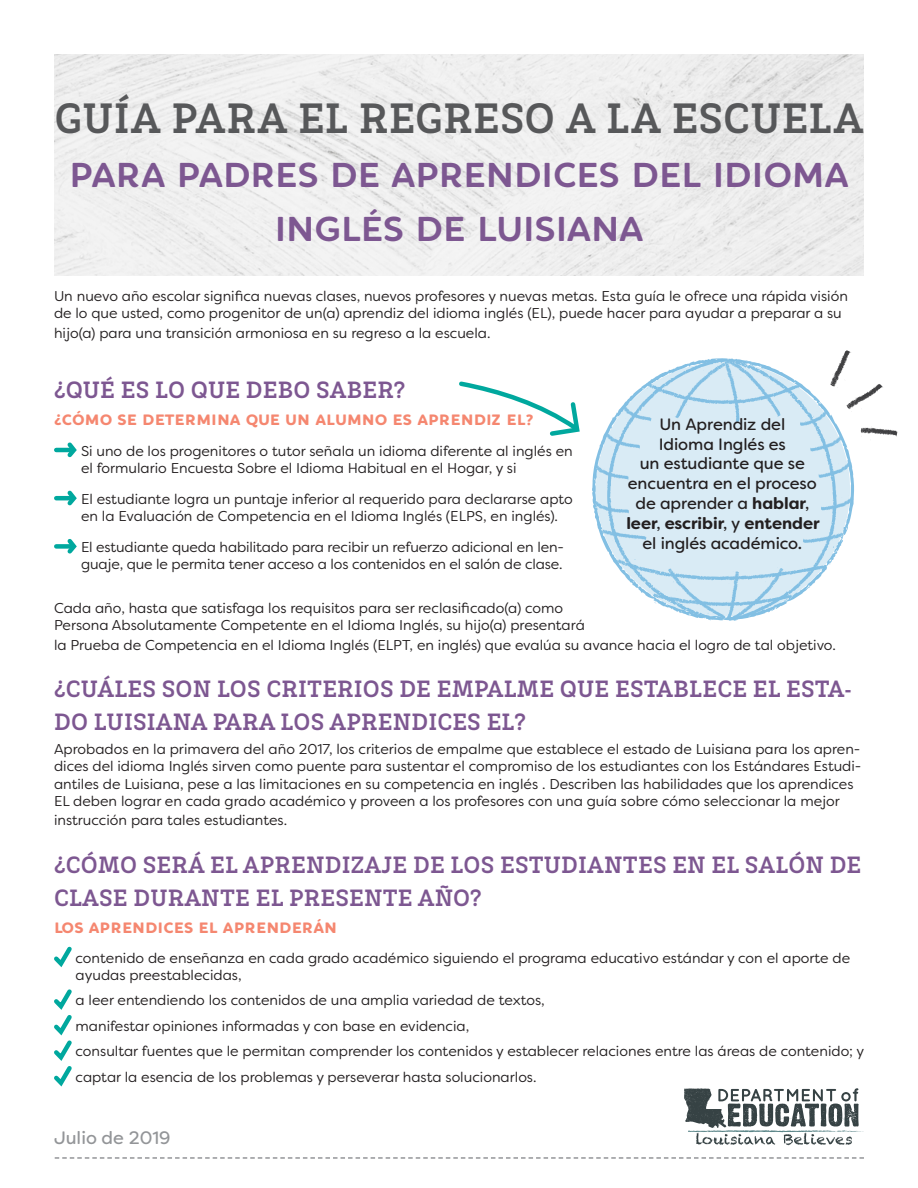
<style>
.page{position:relative;width:918px;height:1188px;background:#fff}
.page>*{position:absolute;margin:0;border:0;box-sizing:border-box;transform-origin:0 0}
.t1{font:900 40.5px "Decour";letter-spacing:.01em;color:#57585a}
.t2{font:700 34.5px/54px "Brush Ab S";letter-spacing:-.015em;color:#7d5791;text-align:center}
.t3{font:900 22.5px/33px "Decour";letter-spacing:.01em;color:#7d5791}
.t4{font:18px "Filson Soft";color:#939598}
.t5{font:16.5px/19.8px "Filson Soft";letter-spacing:-.005em;color:#231f20;text-align:center}
.t6{font:900 15px "Brush Ab S";color:#f58770}
.t7{font:14.25px/17.1px "Filson Soft";color:#231f20}
.s1{font-weight:700}
</style>
<div class="page">
<img style="left:54px;top:54px;width:810px;height:221px">
<svg style="left:55px;top:1157px;width:809px;height:2px"></svg>
<hr style="left:56px;top:448px;width:15px;height:4px;background:#00a89e">
<svg style="left:63px;top:442px;width:14px;height:16px"></svg>
<hr style="left:56px;top:496px;width:15px;height:4px;background:#00a89e">
<svg style="left:63px;top:490px;width:14px;height:16px"></svg>
<div style="left:56px;top:544px;width:15px;height:5px;background:#00a89e"></div>
<svg style="left:63px;top:539px;width:14px;height:15px"></svg>
<svg style="left:54px;top:946px;width:18px;height:22px"></svg>
<svg style="left:54px;top:989px;width:18px;height:98px"></svg>
<svg style="left:684px;top:1088px;width:180px;height:57px"></svg>
<svg style="left:592px;top:350px;width:305px;height:271px"></svg>
<svg style="left:459px;top:381px;width:121px;height:55px"></svg>
<p class="t1" style="left:54px;top:92px;width:811px">GUÍA PARA EL REGRESO A LA ESCUELA</p>
<p class="t2" style="left:69px;top:149px;width:781px">PARA PADRES DE APRENDICES DEL IDIOMA<br>INGLÉS DE LUISIANA</p>
<p class="t7" style="left:54px;top:287px;width:795px">Un nuevo año escolar significa nuevas clases, nuevos profesores y nuevas metas. Esta guía le ofrece una rápida visión de lo que usted, como progenitor de un(a) aprendiz del idioma inglés (EL), puede hacer para ayudar a preparar a su</p>
<p class="t7" style="left:54px;top:324px;width:438px">hijo(a) para una transición armoniosa en su regreso a la escuela.</p>
<p class="t3" style="left:54px;top:373px;width:353px">¿QUÉ ES LO QUE DEBO SABER?</p>
<p class="t6" style="left:54px;top:409px;width:481px">¿CÓMO SE DETERMINA QUE UN ALUMNO ES APRENDIZ EL?</p>
<p class="t7" style="left:81px;top:442px;width:493px">Si uno de los progenitores o tutor señala un idioma diferente al inglés en el formulario Encuesta Sobre el Idioma Habitual en el Hogar, y si</p>
<p class="t7" style="left:81px;top:490px;width:493px">El estudiante logra un puntaje inferior al requerido para declararse apto en la Evaluación de Competencia en el Idioma Inglés (ELPS, en inglés).</p>
<p class="t7" style="left:81px;top:538px;width:485px">El estudiante queda habilitado para recibir un refuerzo adicional en len&shy;guaje, que le permita tener acceso a los contenidos en el salón de clase.</p>
<p class="t7" style="left:54px;top:600px;width:532px">Cada año, hasta que satisfaga los requisitos para ser reclasificado(a) como<br>Persona Absolutamente Competente en el Idioma Inglés, su hijo(a) presentará</p>
<p class="t7" style="left:54px;top:637px;width:783px">la Prueba de Competencia en el Idioma Inglés (ELPT, en inglés) que evalúa su avance hacia el logro de tal objetivo.</p>
<p class="t3" style="left:54px;top:673px;width:800px">¿CUÁLES SON LOS CRITERIOS DE EMPALME QUE ESTABLECE EL ESTA-<br>DO LUISIANA PARA LOS APRENDICES EL?</p>
<p class="t7" style="left:54px;top:741px;width:809px">Aprobados en la primavera del año 2017, los criterios de empalme que establece el estado de Luisiana para los apren&shy;dices del idioma Inglés sirven como puente para sustentar el compromiso de los estudiantes con los Estándares Estudi&shy;antiles de Luisiana, pese a las limitaciones en su competencia en inglés . Describen las habilidades que los aprendices EL deben lograr en cada grado académico y proveen a los profesores con una guía sobre cómo seleccionar la mejor</p>
<p class="t7" style="left:54px;top:812px;width:235px">instrucción para tales estudiantes.</p>
<p class="t3" style="left:54px;top:848px;width:809px">¿CÓMO SERÁ EL APRENDIZAJE DE LOS ESTUDIANTES EN EL SALÓN DE<br>CLASE DURANTE EL PRESENTE AÑO?</p>
<p class="t6" style="left:54px;top:917px;width:285px">LOS APRENDICES EL APRENDERÁN</p>
<p class="t7" style="left:76px;top:949px;width:776px">contenido de enseñanza en cada grado académico siguiendo el programa educativo estándar y con el aporte de ayudas preestablecidas,</p>
<p class="t7" style="left:76px;top:992px;width:471px">a leer entendiendo los contenidos de una amplia variedad de textos,</p>
<p class="t7" style="left:76px;top:1017px;width:395px">manifestar opiniones informadas y con base en evidencia,</p>
<p class="t7" style="left:76px;top:1043px;width:790px">consultar fuentes que le permitan comprender los contenidos y establecer relaciones entre las áreas de contenido; y</p>
<p class="t7" style="left:76px;top:1068px;width:462px">captar la esencia de los problemas y perseverar hasta solucionarlos.</p>
<p class="t5" style="left:626px;top:414px;width:195px">Un Aprendiz del<br>Idioma Inglés es<br>un estudiante que se encuentra en el proceso de aprender a <span class="s1">hablar</span>, <span class="s1">leer</span>, <span class="s1">escribir</span>, y <span class="s1">entender </span>el inglés académico.</p>
<p class="t4" style="left:54px;top:1126px;width:118px">Julio de 2019</p>
</div>
